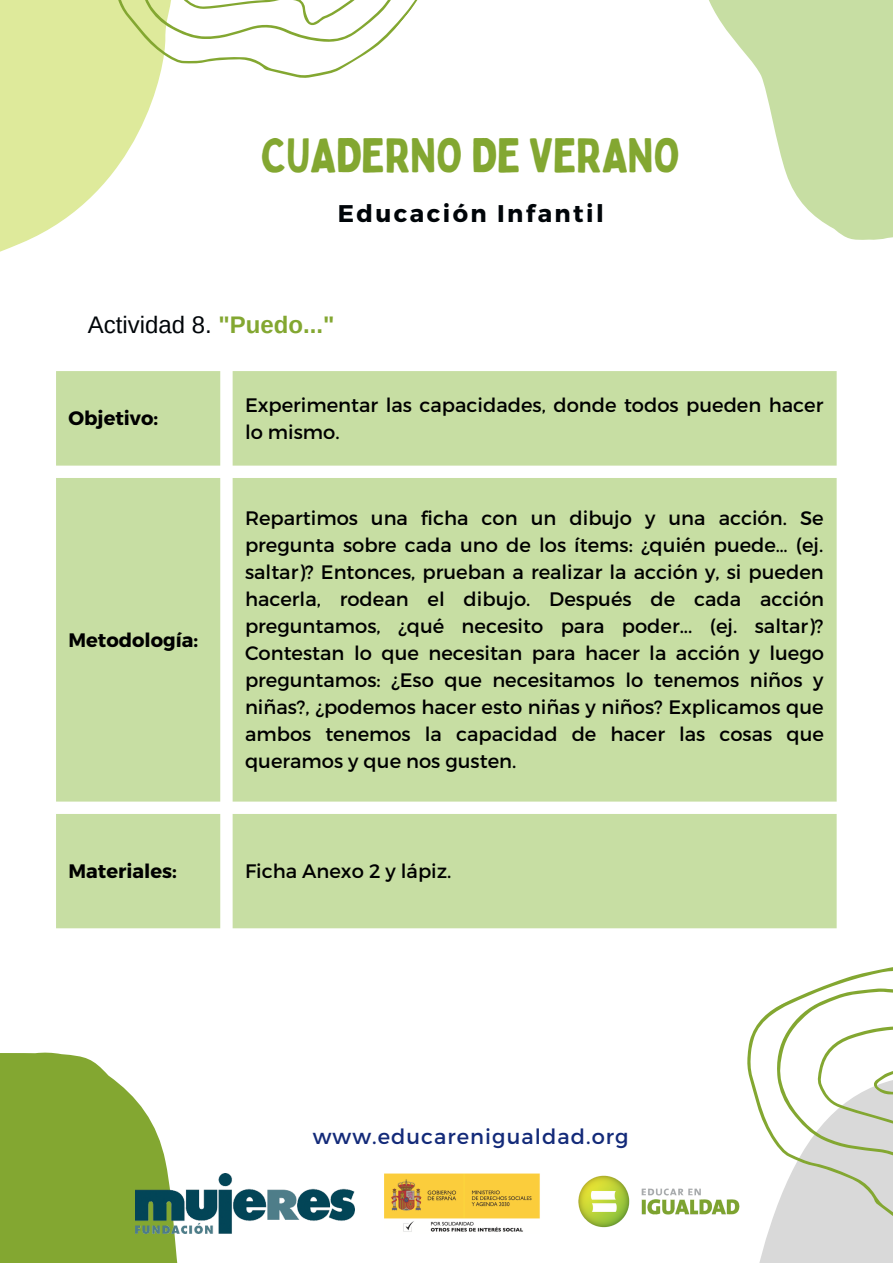
<style>
.page{position:relative;width:893px;height:1264px;background:#fff}
.page>*{position:absolute;margin:0;border:0;box-sizing:border-box;transform-origin:0 0}
.t1{font:47.7px "Bobby Jones";letter-spacing:-.01em;color:#83a731}
.t2{font:700 24.15px "Montserrat";letter-spacing:.1em;color:#000509}
.t3{font:24px "Arimo";color:#000509}
.t4{font:21px "Montserrat";letter-spacing:.05em;color:#132a79}
.t5{font:19.5px/27px "Montserrat";color:#000}
.t6{font:700 19.5px "Montserrat";color:#000}
.s1{font-weight:700;color:#83a731}
</style>
<div class="page">
<svg style="left:0;top:0;width:124px;height:252px;fill:#deea9b"></svg>
<svg style="left:709px;top:0;width:183px;height:240px;fill:#c7dea3"></svg>
<svg style="left:89px;top:0;width:329px;height:158px"></svg>
<svg style="left:0;top:1052px;width:232px;height:210px;fill:#83a731"></svg>
<svg style="left:717px;top:862px;width:175px;height:400px"></svg>
<div style="left:56px;top:371px;width:780px;height:557px;background:#c7dea3"></div>
<img style="left:384px;top:1173px;width:156px;height:59px">
<img style="left:136px;top:1173px;width:218px;height:60px">
<img style="left:578px;top:1173px;width:175px;height:56px">
<p class="t1" style="left:261px;top:125px;width:420px">CUADERNO DE VERANO</p>
<p class="t2" style="left:338px;top:198px;width:267px">Educación Infantil</p>
<p class="t3" style="left:88px;top:311px;width:248px">Actividad 8. <span class="s1">"Puedo..."</span></p>
<p class="t6" style="left:68px;top:405px;width:91px">Objetivo:</p>
<p class="t6" style="left:68px;top:627px;width:131px">Metodología:</p>
<p class="t5" style="left:245px;top:390px;width:580px">Experimentar las capacidades, donde todos pueden hacer lo mismo.</p>
<p class="t5" style="left:245px;top:504px;width:580px;text-align:justify">Repartimos una ficha con un dibujo y una acción. Se pregunta sobre cada uno de los ítems: ¿quién puede… (ej. saltar)? Entonces, prueban a realizar la acción y, si pueden hacerla, rodean el dibujo. Después de cada acción preguntamos, ¿qué necesito para poder... (ej. saltar)?<br>Contestan lo que necesitan para hacer la acción y luego preguntamos: ¿Eso que necesitamos lo tenemos niños y niñas?, ¿podemos hacer esto niñas y niños? Explicamos que ambos tenemos la capacidad de hacer las cosas que queramos y que nos gusten.</p>
<p class="t6" style="left:68px;top:858px;width:110px">Materiales:</p>
<p class="t5" style="left:245px;top:856px;width:208px">Ficha Anexo 2 y lápiz.</p>
<p class="t4" style="left:313px;top:1123px;width:317px">www.educarenigualdad.org</p>
</div>
